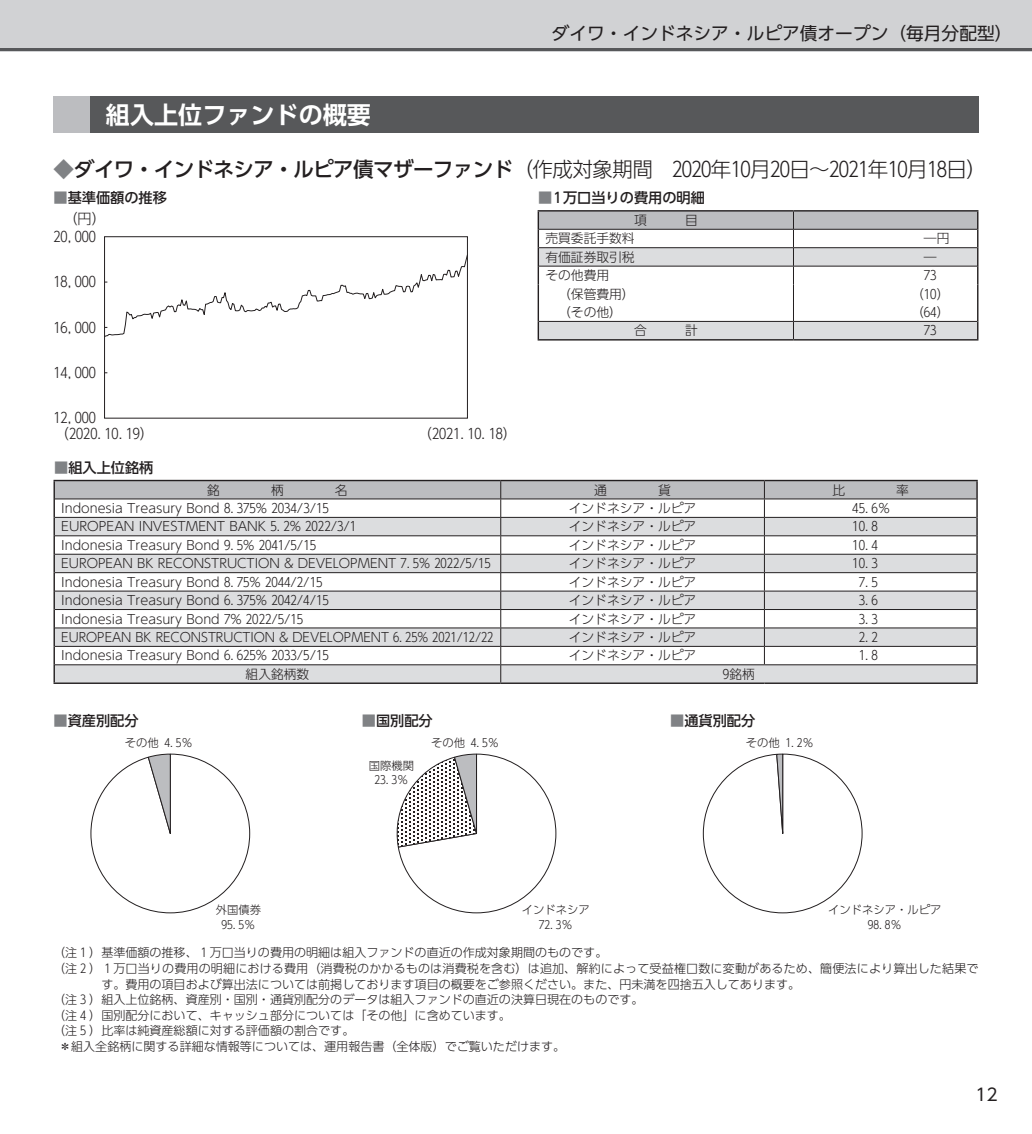
<style>
.page{position:relative;width:1032px;height:1134px;background:#fff}
.page>*{position:absolute;margin:0;border:0;box-sizing:border-box;transform-origin:0 0}
.t1{font:700 24px "UD Shin Go Pro De";color:#fff}
.t2{font:300 20.6px "UD Shin Go Pro";letter-spacing:-.03em;color:#231f20}
.t3{font:17.8px "UD Shin Go Pro";color:#231f20}
.t4{font:17px "UD Shin Go Pro";color:#231f20}
.t5{font:300 14.2px/18.2px "UD Shin Go Pro";color:#231f20}
.t6{font:500 14.2px "UD Shin Go Pro";color:#231f20}
.t7{font:300 12.8px/18.4px "UD Shin Go Pro";color:#231f20;text-align:center}
.t8{font:300 12.8px "UD Shin Go Pro";color:#231f20;scale:.96 1}
.t9{font:300 12px "UD Shin Go Pro";color:#231f20}
.t10{font:300 11.4px "UD Shin Go Pro";color:#231f20}
.s1{font-weight:500;color:#808285}
.s2{font-weight:500}
.s3{color:#808285}
</style>
<div class="page">
<div style="left:0;top:0;width:1032px;height:51px;background:#d1d2d4"></div>
<hr style="left:0;top:48px;width:1032px;height:3px;background:#57585a">
<div style="left:54px;top:96px;width:924px;height:37px;background:#57585a"></div>
<div style="left:54px;top:96px;width:36px;height:37px;background:#bcbdc0"></div>
<svg style="left:54px;top:480px;width:924px;height:202px"></svg>
<hr style="left:54px;top:682px;width:447px;height:2px;background:#231f20">
<hr style="left:501px;top:682px;width:263px;height:2px;background:#231f20">
<hr style="left:764px;top:682px;width:214px;height:2px;background:#231f20">
<hr style="left:538px;top:210px;width:255px;height:2px;background:#231f20">
<hr style="left:793px;top:210px;width:185px;height:2px;background:#231f20">
<hr style="left:538px;top:339px;width:255px;height:2px;background:#231f20">
<hr style="left:793px;top:339px;width:185px;height:2px;background:#231f20">
<svg style="left:538px;top:211px;width:440px;height:129px"></svg>
<svg style="left:106px;top:259px;width:360px;height:78px"></svg>
<div style="left:104px;top:236px;width:364px;height:183px;border:1px solid #231f20"></div>
<svg style="left:90px;top:753px;width:161px;height:161px"></svg>
<svg style="left:396px;top:753px;width:161px;height:161px"></svg>
<svg style="left:776px;top:753px;width:7px;height:81px"></svg>
<h1 class="t1" style="left:106px;top:95px;width:267px">組入上位ファンドの概要</h1>
<h3 class="t3" style="left:552px;top:19px;width:462px">ダイワ・インドネシア・ルピア債オープン（毎月分配型）</h3>
<h2 class="t2" style="left:54px;top:152px;width:935px"><span class="s1">◆</span><span class="s2">ダイワ・インドネシア・ルピア債マザーファンド</span>（作成対象期間　2020年10月20日～2021年10月18日）</h2>
<p class="t6" style="left:54px;top:186px;width:115px"><span class="s3">■</span>基準価額の推移</p>
<p class="t6" style="left:538px;top:187px;width:168px"><span class="s3">■</span>1万口当りの費用の明細</p>
<p class="t7" style="left:545px;top:229px;width:91px">売買委託手数料</p>
<p class="t7" style="left:924px;top:229px;width:27px">―円</p>
<p class="t7" style="left:545px;top:247px;width:91px">有価証券取引税</p>
<p class="t7" style="left:924px;top:247px;width:14px">―</p>
<p class="t7" style="left:545px;top:266px;width:65px">その他費用</p>
<p class="t7" style="left:924px;top:266px;width:14px">73</p>
<p class="t7" style="left:558px;top:284px;width:78px">（保管費用）</p>
<p class="t7" style="left:911px;top:284px;width:40px">（10）</p>
<p class="t7" style="left:558px;top:302px;width:65px">（その他）</p>
<p class="t7" style="left:911px;top:302px;width:40px">（64）<br>73</p>
<p class="t5" style="left:54px;top:209px;width:54px;text-indent:10px">（円）<br>20, 000</p>
<p class="t5" style="left:54px;top:272px;width:44px">18, 000</p>
<p class="t5" style="left:54px;top:318px;width:44px">16, 000</p>
<p class="t5" style="left:54px;top:363px;width:44px">14, 000</p>
<p class="t5" style="left:54px;top:409px;width:102px;line-height:15.8px">12, 000<br>（2020. 10. 19）</p>
<p class="t5" style="left:418px;top:424px;width:101px">（2021. 10. 18）</p>
<p class="t6" style="left:54px;top:456px;width:101px"><span class="s3">■</span>組入上位銘柄</p>
<p class="t7" style="left:61px;top:498px;width:269px">Indonesia Treasury Bond 8. 375% 2034/3/15</p>
<p class="t7" style="left:569px;top:498px;width:129px">インドネシア・ルピア</p>
<p class="t7" style="left:852px;top:498px;width:40px">45. 6％</p>
<p class="t7" style="left:61px;top:517px;width:296px">EUROPEAN INVESTMENT BANK 5. 2% 2022/3/1</p>
<p class="t7" style="left:569px;top:517px;width:129px">インドネシア・ルピア</p>
<p class="t7" style="left:852px;top:517px;width:27px">10. 8</p>
<p class="t7" style="left:61px;top:535px;width:256px">Indonesia Treasury Bond 9. 5% 2041/5/15</p>
<p class="t7" style="left:569px;top:535px;width:129px">インドネシア・ルピア</p>
<p class="t7" style="left:852px;top:535px;width:27px">10. 4</p>
<p class="t7" style="left:61px;top:554px;width:431px">EUROPEAN BK RECONSTRUCTION &amp; DEVELOPMENT 7. 5% 2022/5/15</p>
<p class="t7" style="left:569px;top:554px;width:129px">インドネシア・ルピア</p>
<p class="t7" style="left:852px;top:554px;width:27px">10. 3</p>
<p class="t7" style="left:61px;top:572px;width:263px">Indonesia Treasury Bond 8. 75% 2044/2/15</p>
<p class="t7" style="left:569px;top:572px;width:129px">インドネシア・ルピア</p>
<p class="t7" style="left:859px;top:572px;width:21px">7. 5</p>
<p class="t7" style="left:61px;top:591px;width:269px">Indonesia Treasury Bond 6. 375% 2042/4/15</p>
<p class="t7" style="left:569px;top:591px;width:129px">インドネシア・ルピア</p>
<p class="t7" style="left:859px;top:591px;width:21px">3. 6</p>
<p class="t7" style="left:61px;top:609px;width:243px">Indonesia Treasury Bond 7% 2022/5/15</p>
<p class="t7" style="left:569px;top:609px;width:129px">インドネシア・ルピア</p>
<p class="t7" style="left:859px;top:609px;width:21px">3. 3</p>
<p class="t8" style="left:61px;top:627px;width:452px">EUROPEAN BK RECONSTRUCTION &amp; DEVELOPMENT 6. 25% 2021/12/22</p>
<p class="t7" style="left:569px;top:627px;width:129px">インドネシア・ルピア</p>
<p class="t7" style="left:859px;top:627px;width:21px">2. 2</p>
<p class="t7" style="left:61px;top:646px;width:269px">Indonesia Treasury Bond 6. 625% 2033/5/15</p>
<p class="t7" style="left:569px;top:646px;width:129px">インドネシア・ルピア</p>
<p class="t7" style="left:859px;top:646px;width:21px">1. 8</p>
<p class="t7" style="left:246px;top:664px;width:65px">組入銘柄数</p>
<p class="t7" style="left:723px;top:664px;width:33px">9銘柄</p>
<p class="t6" style="left:54px;top:709px;width:87px"><span class="s3">■</span>資産別配分</p>
<p class="t6" style="left:362px;top:709px;width:72px"><span class="s3">■</span>国別配分</p>
<p class="t6" style="left:670px;top:709px;width:87px"><span class="s3">■</span>通貨別配分</p>
<p class="t10" style="left:125px;top:733px;width:70px">その他 4. 5％</p>
<p class="t10" style="left:431px;top:733px;width:70px">その他 4. 5％</p>
<p class="t10" style="left:369px;top:756px;width:47px">国際機関</p>
<p class="t10" style="left:374px;top:770px;width:36px">23. 3％</p>
<p class="t10" style="left:216px;top:901px;width:47px">外国債券</p>
<p class="t10" style="left:221px;top:915px;width:36px">95. 5％</p>
<p class="t10" style="left:522px;top:901px;width:70px">インドネシア</p>
<p class="t10" style="left:539px;top:915px;width:36px">72. 3％</p>
<p class="t10" style="left:746px;top:733px;width:70px">その他 1. 2％</p>
<p class="t10" style="left:828px;top:901px;width:115px">インドネシア・ルピア</p>
<p class="t10" style="left:868px;top:915px;width:36px">98. 8％</p>
<p class="t9" style="left:53px;top:943px;width:556px">（注 1 ）基準価額の推移、 1 万口当りの費用の明細は組入ファンドの直近の作成対象期間のものです。</p>
<p class="t9" style="left:53px;top:959px;width:927px">（注 2 ） 1 万口当りの費用の明細における費用（消費税のかかるものは消費税を含む）は追加、解約によって受益権口数に変動があるため、簡便法により算出した結果で</p>
<p class="t9" style="left:101px;top:974px;width:700px">す。費用の項目および算出法については前掲しております項目の概要をご参照ください。また、円未満を四捨五入してあります。</p>
<p class="t9" style="left:53px;top:990px;width:592px">（注 3 ）組入上位銘柄、資産別・国別・通貨別配分のデータは組入ファンドの直近の決算日現在のものです。</p>
<p class="t9" style="left:53px;top:1005px;width:459px">（注 4 ）国別配分において、キャッシュ部分については「その他」に含めています。</p>
<p class="t9" style="left:53px;top:1021px;width:303px">（注 5 ）比率は純資産総額に対する評価額の割合です。</p>
<p class="t9" style="left:59px;top:1037px;width:507px">＊組入全銘柄に関する詳細な情報等については、運用報告書（全体版）でご覧いただけます。</p>
<h3 class="t4" style="left:975px;top:1081px;width:24px">12</h3>
</div>
